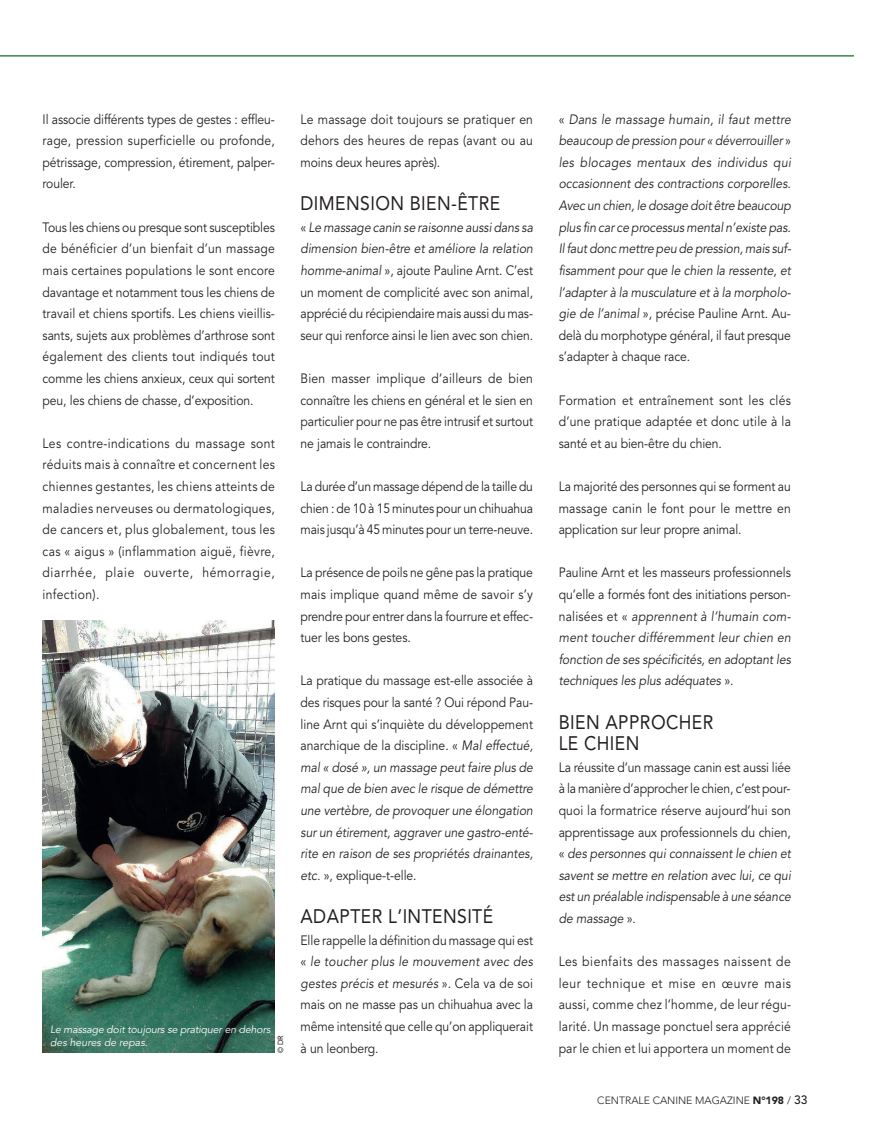
<style>
.page{position:relative;width:876px;height:1127px;background:#fff}
.page>*{position:absolute;margin:0;border:0;box-sizing:border-box;transform-origin:0 0}
.t1{font:19.5px/21.6px "Avenir";letter-spacing:.025em;color:#231f20;scale:.9 1}
.t2{font:13.5px/21.6px "Avenir";letter-spacing:-.005em;color:#231f20;text-align:justify;scale:.9 1}
.t3{font:italic 13.5px/21.6px "Avenir";color:#231f20;text-align:justify;scale:.9 1}
.t4{font:italic 10.5px/13.2px "Avenir";letter-spacing:-.01em;color:#fff}
.t5{font:300 10.5px "Avenir";color:#231f20}
.t6{font:7.5px "Avenir";color:#231f20}
.s1{font-style:italic}
.s2{font-style:normal}
.s3{font-weight:900}
.s4{font-weight:500;font-size:12px}
</style>
<div class="page">
<img style="left:43px;top:621px;width:232px;height:432px">
<hr style="left:0;top:55px;width:854px;height:2px;background:#338b41">
<p class="t2" style="left:43px;top:109px;width:260px">Il associe différents types de gestes : effleu&shy;rage, pression superficielle ou profonde, pétrissage, compression, étirement, palper&shy;rouler.</p>
<p class="t2" style="left:43px;top:217px;width:260px">Tous les chiens ou presque sont susceptibles de bénéficier d’un bienfait d’un massage mais certaines populations le sont encore davantage et notamment tous les chiens de travail et chiens sportifs. Les chiens vieillis&shy;sants, sujets aux problèmes d’arthrose sont également des clients tout indiqués tout comme les chiens anxieux, ceux qui sortent peu, les chiens de chasse, d’exposition.</p>
<p class="t2" style="left:43px;top:433px;width:260px">Les contre-indications du massage sont réduits mais à connaître et concernent les chiennes gestantes, les chiens atteints de maladies nerveuses ou dermatologiques, de cancers et, plus globalement, tous les cas « aigus » (inflammation aiguë, fièvre, diarrhée, plaie ouverte, hémorragie, infection).</p>
<p class="t4" style="left:50px;top:1023px;width:222px">Le massage doit toujours se pratiquer en dehors des heures de repas.</p>
<p class="t6" style="left:278px;top:1053px;width:20px;rotate:-90deg">© DR</p>
<p class="t2" style="left:300px;top:109px;width:260px">Le massage doit toujours se pratiquer en dehors des heures de repas (avant ou au moins deux heures après).</p>
<h1 class="t1" style="left:300px;top:194px;width:224px">DIMENSION BIEN-ÊTRE</h1>
<p class="t2" style="left:300px;top:217px;width:260px">« <span class="s1">Le massage canin se raisonne aussi dans sa dimension bien-être et améliore la relation homme-animal</span> », ajoute Pauline Arnt. C’est un moment de complicité avec son animal, apprécié du récipiendaire mais aussi du mas&shy;seur qui renforce ainsi le lien avec son chien.</p>
<p class="t2" style="left:300px;top:368px;width:260px">Bien masser implique d’ailleurs de bien connaître les chiens en général et le sien en particulier pour ne pas être intrusif et surtout ne jamais le contraindre.</p>
<p class="t2" style="left:300px;top:476px;width:260px">La durée d’un massage dépend de la taille du chien : de 10 à 15 minutes pour un chihuahua mais jusqu’à 45 minutes pour un terre-neuve.</p>
<p class="t2" style="left:300px;top:563px;width:260px">La présence de poils ne gêne pas la pratique mais implique quand même de savoir s’y prendre pour entrer dans la fourrure et effec&shy;tuer les bons gestes.</p>
<p class="t3" style="left:300px;top:671px;width:260px"><span class="s2">La pratique du massage est-elle associée à des risques pour la santé ? Oui répond Pau&shy;line Arnt qui s’inquiète du développement anarchique de la discipline. «</span> Mal effectué, mal « dosé », un massage peut faire plus de mal que de bien avec le risque de démettre une vertèbre, de provoquer une élongation sur un étirement, aggraver une gastro-enté&shy;rite en raison de ses propriétés drainantes, etc. <span class="s2">», explique-t-elle.</span></p>
<h1 class="t1" style="left:300px;top:907px;width:216px">ADAPTER L’INTENSITÉ</h1>
<p class="t2" style="left:300px;top:930px;width:260px">Elle rappelle la définition du massage qui est « <span class="s1">le toucher plus le mouvement avec des gestes précis et mesurés</span> ». Cela va de soi mais on ne masse pas un chihuahua avec la même intensité que celle qu’on appliquerait à un leonberg.</p>
<p class="t3" style="left:559px;top:109px;width:260px"><span class="s2">«</span> Dans le massage humain, il faut mettre beaucoup de pression pour « déverrouiller <span class="s2">» </span>les blocages mentaux des individus qui occasionnent des contractions corporelles.<br>Avec un chien, le dosage doit être beaucoup plus fin car ce processus mental n’existe pas.<br>Il faut donc mettre peu de pression, mais suf&shy;fisamment pour que le chien la ressente, et l’adapter à la musculature et à la morpholo&shy;gie de l’animal <span class="s2">», précise Pauline Arnt. Au&shy;delà du morphotype général, il faut presque s’adapter à chaque race.</span></p>
<p class="t2" style="left:559px;top:390px;width:260px">Formation et entraînement sont les clés d’une pratique adaptée et donc utile à la santé et au bien-être du chien.</p>
<p class="t2" style="left:559px;top:476px;width:260px">La majorité des personnes qui se forment au massage canin le font pour le mettre en application sur leur propre animal.</p>
<p class="t3" style="left:559px;top:563px;width:260px"><span class="s2">Pauline Arnt et les masseurs professionnels qu’elle a formés font des initiations person&shy;nalisées et «</span> apprennent à l’humain com&shy;ment toucher différemment leur chien en fonction de ses spécificités, en adoptant les techniques les plus adéquates <span class="s2">».</span></p>
<h1 class="t1" style="left:559px;top:712px;width:174px">BIEN APPROCHER<br>LE CHIEN</h1>
<p class="t2" style="left:559px;top:757px;width:260px">La réussite d’un massage canin est aussi liée à la manière d’approcher le chien, c’est pour&shy;quoi la formatrice réserve aujourd’hui son apprentissage aux professionnels du chien, « <span class="s1">des personnes qui connaissent le chien et savent se mettre en relation avec lui, ce qui est un préalable indispensable à une séance de massage</span> ».</p>
<p class="t2" style="left:559px;top:952px;width:260px">Les bienfaits des massages naissent de leur technique et mise en œuvre mais aussi, comme chez l’homme, de leur régu&shy;larité. Un massage ponctuel sera apprécié par le chien et lui apportera un moment de</p>
<p class="t5" style="left:597px;top:1096px;width:212px">CENTRALE CANINE MAGAZINE <span class="s3">N°198</span> / <span class="s4">33</span></p>
</div>
